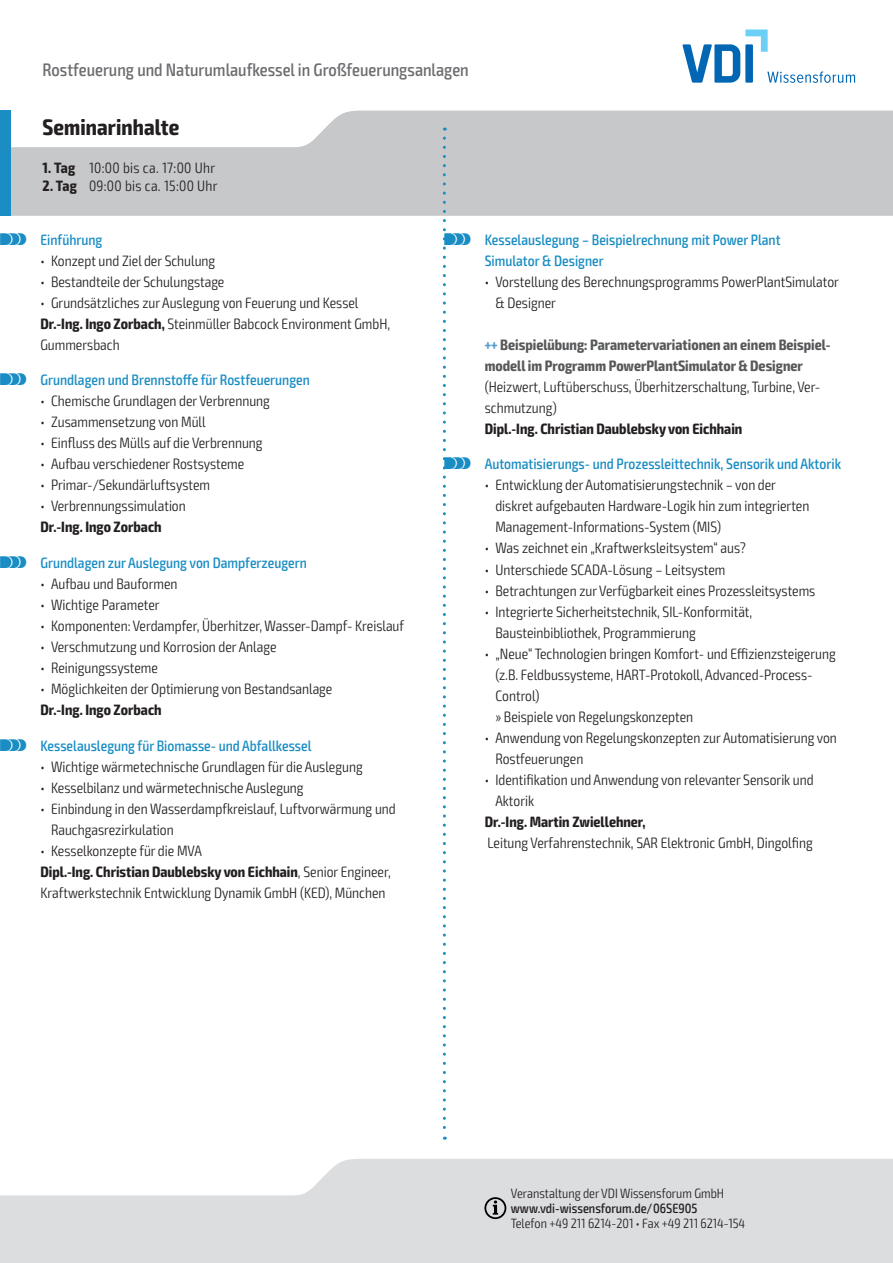
<style>
.page{position:relative;width:893px;height:1263px;background:#fff}
.page>*{position:absolute;margin:0;border:0;box-sizing:border-box;transform-origin:0 0}
.t1{font:700 condensed 22.5px "Exo 2";letter-spacing:.005em;color:#231f20}
.t2{font:500 condensed 18px "Exo 2";color:#6c6d70}
.t3{font:300 condensed 15px/21px "Exo 2";color:#231f20}
.t4{font:500 condensed 15px/21px "Exo 2";color:#1a8dc4}
.t5{font:700 condensed 15px "Exo 2";color:#231f20}
.t6{font:700 condensed 15px/21px "Exo 2";color:#57585a}
.t7{font:300 condensed 15px "Exo 2";letter-spacing:.02em;color:#231f20}
.t8{font:300 condensed 13.5px "Exo 2";color:#231f20}
.t9{font:500 condensed 13.5px "Exo 2";color:#231f20}
.s1{font-weight:700}
.s2{font-family:"VDI Iconset S4 A Regular";font-weight:400;font-stretch:normal}
.s3{color:#559dce}
</style>
<div class="page">
<svg style="left:0;top:1159px;width:893px;height:104px;background:#e0e1e3"></svg>
<svg style="left:11px;top:111px;width:882px;height:105px;background:#cdced0"></svg>
<div style="left:0;top:111px;width:11px;height:105px;background:#1a8dc4"></div>
<svg style="left:484px;top:1197px;width:22px;height:22px"></svg>
<svg style="left:682px;top:30px;width:173px;height:53px"></svg>
<svg style="left:443px;top:138px;width:3px;height:1002px"></svg>
<p class="t2" style="left:43px;top:59px;width:428px">Rostfeuerung und Naturumlaufkessel in Großfeuerungsanlagen</p>
<h1 class="t1" style="left:43px;top:113px;width:138px">Seminarinhalte</h1>
<p class="t7" style="left:43px;top:159px;width:174px"><span class="s1">1. Tag</span> 10:00 bis ca. 17:00 Uhr</p>
<p class="t7" style="left:43px;top:177px;width:177px"><span class="s1">2. Tag</span> 09:00 bis ca. 15:00 Uhr</p>
<p class="t4" style="left:0;top:229px;width:104px"><span class="s2">S</span> Einführung</p>
<p class="t3" style="left:40px;top:250px;width:176px">• Konzept und Ziel der Schulung</p>
<p class="t3" style="left:40px;top:271px;width:186px">• Bestandteile der Schulungstage</p>
<p class="t3" style="left:40px;top:292px;width:351px">• Grundsätzliches zur Auslegung von Feuerung und Kessel<br><span class="s1">Dr.-Ing. Ingo Zorbach,</span> Steinmüller Babcock Environment GmbH,<br>Gummersbach</p>
<p class="t4" style="left:0;top:370px;width:311px"><span class="s2">S</span> Grundlagen und Brennstoffe für Rostfeuerungen</p>
<p class="t3" style="left:40px;top:391px;width:231px">• Chemische Grundlagen der Verbrennung</p>
<p class="t3" style="left:40px;top:412px;width:167px">• Zusammensetzung von Müll</p>
<p class="t3" style="left:40px;top:433px;width:224px">• Einfluss des Mülls auf die Verbrennung</p>
<p class="t3" style="left:40px;top:454px;width:205px">• Aufbau verschiedener Rostsysteme</p>
<p class="t3" style="left:40px;top:475px;width:171px">• Primar-/Sekundärluftsystem</p>
<p class="t3" style="left:40px;top:496px;width:147px">• Verbrennungssimulation</p>
<p class="t5" style="left:40px;top:518px;width:123px">Dr.-Ing. Ingo Zorbach</p>
<p class="t4" style="left:0;top:553px;width:308px"><span class="s2">S</span> Grundlagen zur Auslegung von Dampferzeugern</p>
<p class="t3" style="left:40px;top:574px;width:139px">• Aufbau und Bauformen</p>
<p class="t3" style="left:40px;top:595px;width:121px">• Wichtige Parameter</p>
<p class="t3" style="left:40px;top:616px;width:365px">• Komponenten: Verdampfer, Überhitzer, Wasser-Dampf- Kreislauf</p>
<p class="t3" style="left:40px;top:637px;width:238px">• Verschmutzung und Korrosion der Anlage</p>
<p class="t3" style="left:40px;top:658px;width:119px">• Reinigungssysteme</p>
<p class="t3" style="left:40px;top:679px;width:294px">• Möglichkeiten der Optimierung von Bestandsanlage</p>
<p class="t5" style="left:40px;top:701px;width:123px">Dr.-Ing. Ingo Zorbach</p>
<p class="t4" style="left:0;top:736px;width:313px"><span class="s2">S</span> Kesselauslegung für Biomasse- und Abfallkessel</p>
<p class="t3" style="left:40px;top:757px;width:324px">• Wichtige wärmetechnische Grundlagen für die Auslegung</p>
<p class="t3" style="left:40px;top:778px;width:265px">• Kesselbilanz und wärmetechnische Auslegung</p>
<p class="t3" style="left:51px;top:799px;width:346px;text-indent:-11px">• Einbindung in den Wasserdampfkreislauf, Luftvorwärmung und<br>Rauchgasrezirkulation</p>
<p class="t3" style="left:40px;top:841px;width:352px">• Kesselkonzepte für die MVA<br><span class="s1">Dipl.-Ing. Christian Daublebsky von Eichhain</span>, Senior Engineer,<br>Kraftwerkstechnik Entwicklung Dynamik GmbH (KED), München</p>
<p class="t4" style="left:485px;top:229px;width:297px;text-indent:-40px"><span class="s2">S</span> Kesselauslegung – Beispielrechnung mit Power Plant<br>Simulator &amp; Designer</p>
<p class="t3" style="left:495px;top:271px;width:345px;text-indent:-11px">• Vorstellung des Berechnungsprogramms PowerPlantSimulator &amp; Designer</p>
<p class="t6" style="left:485px;top:334px;width:347px"><span class="s3">+++</span> Beispielübung: Parametervariationen an einem Beispiel&shy;modell im Programm PowerPlantSimulator &amp; Designer</p>
<p class="t3" style="left:485px;top:376px;width:337px">(Heizwert, Luftüberschuss, Überhitzerschaltung, Turbine, Ver&shy;schmutzung)</p>
<p class="t5" style="left:485px;top:419px;width:259px">Dipl.-Ing. Christian Daublebsky von Eichhain</p>
<p class="t4" style="left:444px;top:454px;width:398px"><span class="s2">S</span> Automatisierungs- und Prozessleittechnik, Sensorik und Aktorik</p>
<p class="t3" style="left:495px;top:475px;width:315px;text-indent:-11px">• Entwicklung der Automatisierungstechnik – von der diskret aufgebauten Hardware-Logik hin zum integrierten<br>Management-Informations-System (MIS)</p>
<p class="t3" style="left:485px;top:538px;width:263px">• Was zeichnet ein „Kraftwerksleitsystem“ aus?</p>
<p class="t3" style="left:485px;top:559px;width:242px">• Unterschiede SCADA-Lösung – Leitsystem</p>
<p class="t3" style="left:485px;top:580px;width:332px">• Betrachtungen zur Verfügbarkeit eines Prozessleitsystems</p>
<p class="t3" style="left:495px;top:601px;width:258px;text-indent:-11px">• Integrierte Sicherheitstechnik, SIL-Konformität,<br>Bausteinbibliothek, Programmierung</p>
<p class="t3" style="left:495px;top:643px;width:342px;text-indent:-11px">• „Neue“ Technologien bringen Komfort- und Effizienzsteigerung (z.B. Feldbussysteme, HART-Protokoll, Advanced-Process-Control)<br>» Beispiele von Regelungskonzepten</p>
<p class="t3" style="left:495px;top:727px;width:343px;text-indent:-11px">• Anwendung von Regelungskonzepten zur Automatisierung von<br>Rostfeuerungen</p>
<p class="t3" style="left:495px;top:769px;width:320px;text-indent:-11px">• Identifikation und Anwendung von relevanter Sensorik und<br>Aktorik</p>
<p class="t5" style="left:485px;top:812px;width:162px">Dr.-Ing. Martin Zwiellehner,</p>
<p class="t3" style="left:487px;top:832px;width:327px">Leitung Verfahrenstechnik, SAR Elektronic GmbH, Dingolfing</p>
<p class="t8" style="left:511px;top:1185px;width:215px">Veranstaltung der VDI Wissensforum GmbH</p>
<p class="t9" style="left:511px;top:1200px;width:188px">www.vdi-wissensforum.de/06SE905</p>
<p class="t8" style="left:511px;top:1215px;width:236px">Telefon +49 211 6214-201 • Fax +49 211 6214-154</p>
</div>
